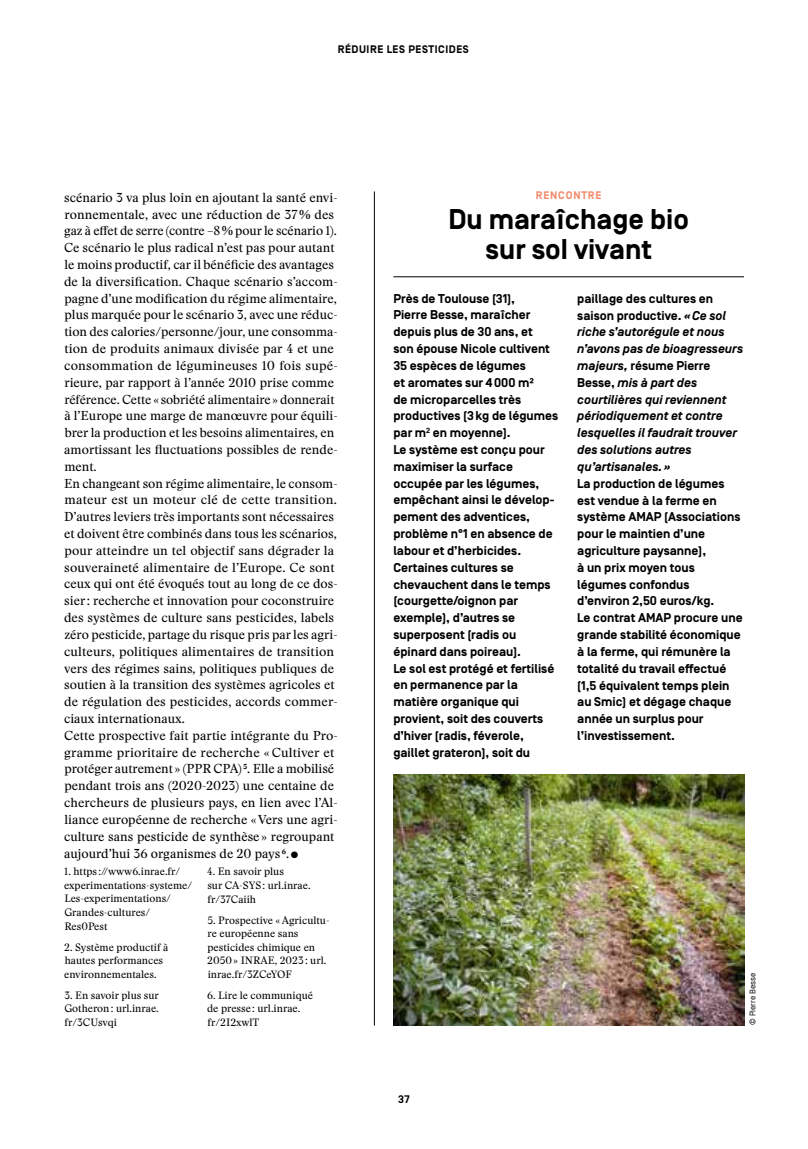
<style>
.page{position:relative;width:808px;height:1149px;background:#fff}
.page>*{position:absolute;margin:0;border:0;box-sizing:border-box;transform-origin:0 0}
.t1{font:700 28.5px/30px "Simplon Norm";color:#000;text-align:center}
.t2{font:12.75px/16.8px "Stanley";color:#000}
.t3{font:700 12.75px/16.8px "Simplon Norm";color:#000}
.t4{font:italic 700 12.75px/16.8px "Simplon Norm";color:#000}
.t5{font:700 10.95px "Simplon Norm";letter-spacing:.05em;color:#000}
.t6{font:700 10.95px "Simplon Norm";letter-spacing:.075em;color:#f18b6c}
.t7{font:10.5px/13.5px "Stanley";color:#000}
.t8{font:8.25px "Simplon Norm";color:#000}
.s1{font-family:"Circular Std";font-size:9px}
.s2{font-style:normal}
</style>
<div class="page">
<hr style="left:374px;top:191px;width:1px;height:834px;background:#000">
<hr style="left:393px;top:276px;width:351px;height:1px;background:#000">
<img style="left:393px;top:774px;width:351px;height:251px">
<p class="t5" style="left:338px;top:44px;width:133px">RÉDUIRE LES PESTICIDES</p>
<p class="t2" style="left:64px;top:189px;width:275px">scénario 3 va plus loin en ajoutant la santé envi&shy;ronnementale, avec une réduction de 37 % des gaz à effet de serre (contre –8 % pour le scénario 1).<br>Ce scénario le plus radical n’est pas pour autant le moins productif, car il bénéficie des avantages de la diversification. Chaque scénario s’accom&shy;pagne d’une modification du régime alimentaire, plus marquée pour le scénario 3, avec une réduc&shy;tion des calories/personne/jour, une consomma&shy;tion de produits animaux divisée par 4 et une consommation de légumineuses 10 fois supé&shy;rieure, par rapport à l’année 2010 prise comme référence. Cette « sobriété alimentaire » donnerait à l’Europe une marge de manœuvre pour équili&shy;brer la production et les besoins alimentaires, en amortissant les fluctuations possibles de rende&shy;ment.<br>En changeant son régime alimentaire, le consom&shy;mateur est un moteur clé de cette transition.<br>D’autres leviers très importants sont nécessaires et doivent être combinés dans tous les scénarios, pour atteindre un tel objectif sans dégrader la souveraineté alimentaire de l’Europe. Ce sont ceux qui ont été évoqués tout au long de ce dos&shy;sier : recherche et innovation pour coconstruire des systèmes de culture sans pesticides, labels zéro pesticide, partage du risque pris par les agri&shy;culteurs, politiques alimentaires de transition vers des régimes sains, politiques publiques de soutien à la transition des systèmes agricoles et de régulation des pesticides, accords commer&shy;ciaux internationaux.<br>Cette prospective fait partie intégrante du Pro&shy;gramme prioritaire de recherche « Cultiver et protéger autrement » (PPR CPA) 5. Elle a mobilisé pendant trois ans (2020-2023) une centaine de chercheurs de plusieurs pays, en lien avec l’Al&shy;liance européenne de recherche « Vers une agri&shy;culture sans pesticide de synthèse » regroupant aujourd’hui 36 organismes de 20 pays 6. <span class="s1">●</span></p>
<p class="t7" style="left:64px;top:864px;width:130px">1. https ://www6.inrae.fr/ experimentations-systeme/<br>Les-experimentations/<br>Grandes-cultures/<br>Res0Pest</p>
<p class="t7" style="left:64px;top:939px;width:106px">2. Système productif à hautes performances environnementales.</p>
<p class="t7" style="left:64px;top:987px;width:96px;text-align:justify">3. En savoir plus sur Gotheron : url.inrae. fr/3CUsvqi</p>
<p class="t7" style="left:207px;top:864px;width:105px">4. En savoir plus<br>sur CA-SYS : url.inrae. fr/37Caiih</p>
<p class="t7" style="left:207px;top:912px;width:124px">5. Prospective « Agricultu&shy;re européenne sans pesticides chimique en<br>2050 » INRAE, 2023 : url. inrae.fr/3ZCeYOF</p>
<p class="t7" style="left:207px;top:987px;width:107px">6. Lire le communiqué de presse : url.inrae. fr/2I2xwlT</p>
<p class="t6" style="left:536px;top:189px;width:67px">RENCONTRE</p>
<h1 class="t1" style="left:448px;top:206px;width:242px">Du maraîchage bio sur sol vivant</h1>
<p class="t3" style="left:393px;top:290px;width:166px">Près de Toulouse (31),<br>Pierre Besse, maraîcher depuis plus de 30 ans, et<br>son épouse Nicole cultivent<br>35 espèces de légumes<br>et aromates sur 4000 m2<br>de microparcelles très productives (3kg de légumes par m<sup>2</sup> en moyenne).<br>Le système est conçu pour maximiser la surface occupée par les légumes, empêchant ainsi le dévelop&shy;pement des adventices, problème n°1 en absence de labour et d’herbicides.<br>Certaines cultures se chevauchent dans le temps (courgette/oignon par exemple), d’autres se superposent (radis ou épinard dans poireau).<br>Le sol est protégé et fertilisé en permanence par la matière organique qui provient, soit des couverts d’hiver (radis, féverole, gaillet grateron), soit du</p>
<p class="t4" style="left:577px;top:290px;width:167px"><span class="s2">paillage des cultures en saison productive.</span> «Ce sol riche s’autorégule et nous n’avons pas de bioagresseurs majeurs, <span class="s2">résume Pierre<br>Besse,</span> mis à part des courtilières qui reviennent périodiquement et contre lesquelles il faudrait trouver des solutions autres qu’artisanales. »</p>
<p class="t3" style="left:577px;top:475px;width:167px">La production de légumes est vendue à la ferme en système AMAP (Associations pour le maintien d’une agriculture paysanne),<br>à un prix moyen tous légumes confondus d’environ 2,50 euros/kg.<br>Le contrat AMAP procure une grande stabilité économique à la ferme, qui rémunère la totalité du travail effectué (1,5 équivalent temps plein au Smic) et dégage chaque année un surplus pour l’investissement.</p>
<p class="t5" style="left:398px;top:1093px;width:13px">37</p>
<p class="t8" style="left:748px;top:1024px;width:53px;rotate:-90deg">© Pierre Besse</p>
</div>
